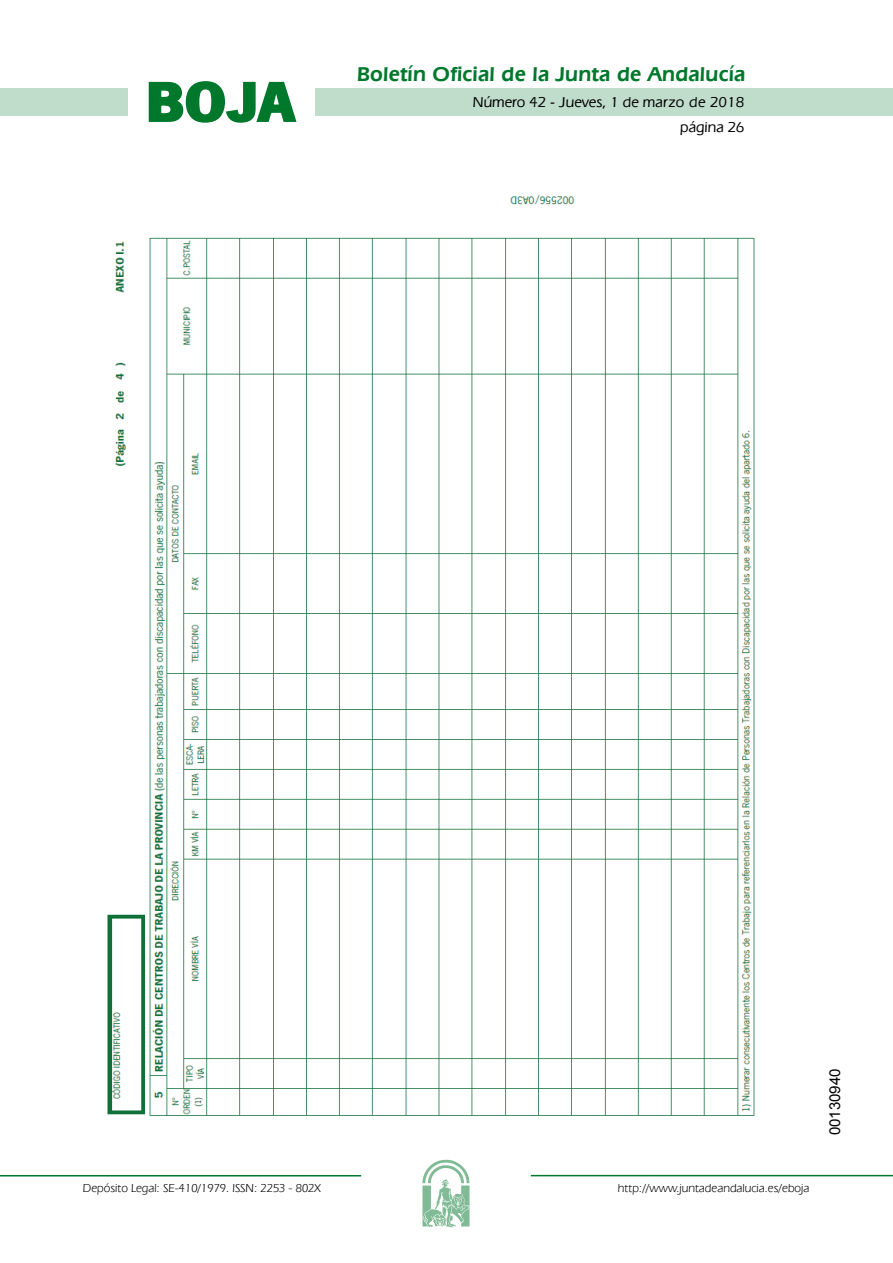
<style>
.page{position:relative;width:893px;height:1263px;background:#fff}
.page>*{position:absolute;margin:0;border:0;box-sizing:border-box;transform-origin:0 0}
.t1{font:700 57.75px "News Got T";color:#00782c;scale:1.14 1}
.t2{font:600 21px "Eras IT Cby BT";letter-spacing:.01em;color:#00782c}
.t3{font:500 15px/24.5px "Eras IT Cby BT";color:#000;text-align:right}
.t4{font:15px "Arial";color:#000}
.t5{font:12px "Eras IT Cby BT";color:#000}
</style>
<div class="page">
<div style="left:315px;top:88px;width:577px;height:28px;background:#bfddca"></div>
<div style="left:0;top:88px;width:128px;height:28px;background:#bfddca"></div>
<hr style="left:0;top:1175px;width:361px;height:2px;background:#00782c">
<svg style="left:422px;top:1159px;width:47px;height:68px"></svg>
<hr style="left:531px;top:1175px;width:361px;height:1px;background:#00782c">
<svg style="left:148px;top:81px;width:149px;height:42px"></svg>
<img style="left:107px;top:194px;width:648px;height:922px">
<h1 class="t1" style="left:145px;top:68px;width:133px">BOJA</h1>
<h2 class="t2" style="left:357px;top:62px;width:390px">Boletín Oficial de la Junta de Andalucía</h2>
<p class="t3" style="left:473px;top:90px;width:273px">Número 42 - Jueves, 1 de marzo de 2018 página 26</p>
<p class="t5" style="left:83px;top:1181px;width:239px">Depósito Legal: SE-410/1979. ISSN: 2253 - 802X</p>
<p class="t5" style="left:618px;top:1181px;width:193px">http://www.juntadeandalucia.es/eboja</p>
<p class="t4" style="left:825px;top:1135px;width:68px;rotate:-90deg">00130940</p>
</div>
